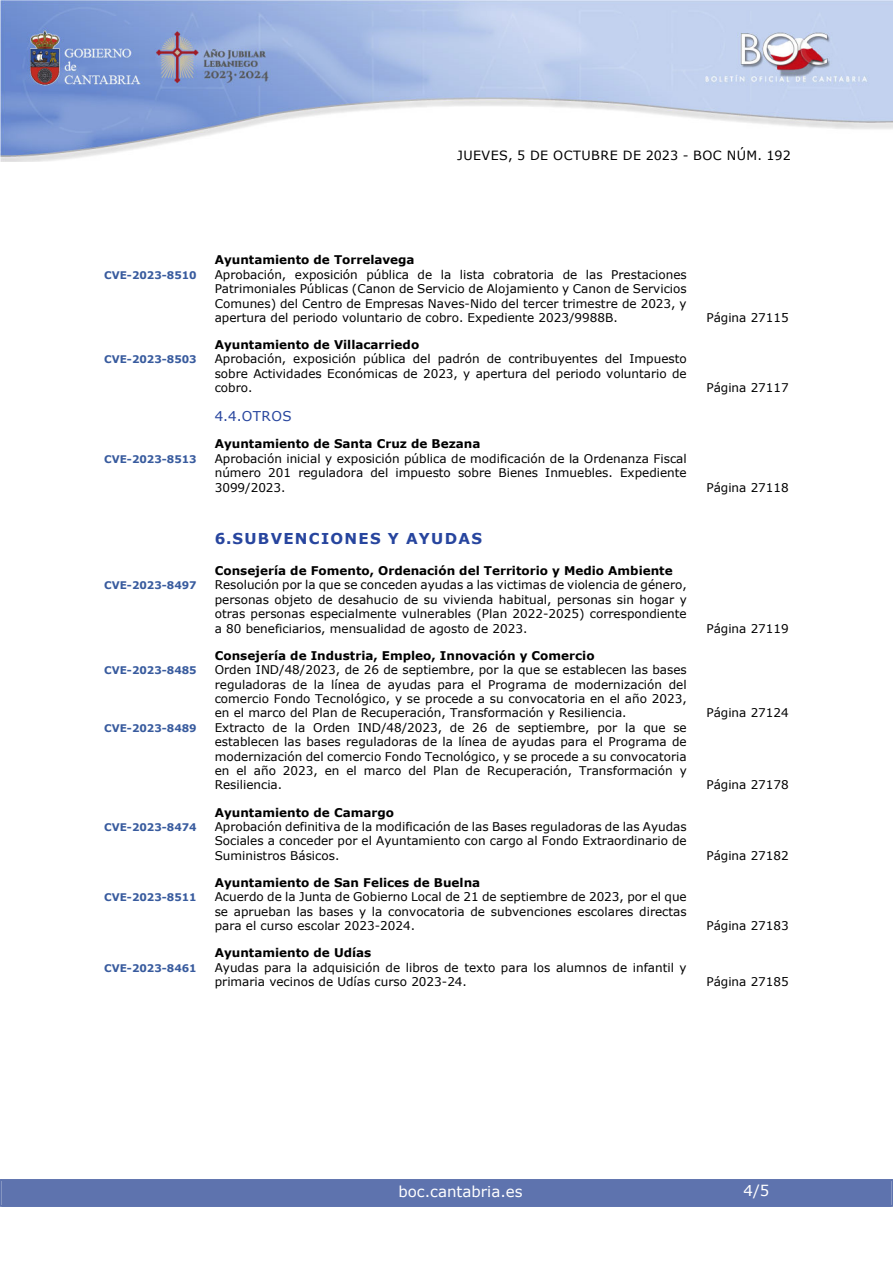
<style>
.page{position:relative;width:893px;height:1263px;background:#fff}
.page>*{position:absolute;margin:0;border:0;box-sizing:border-box;transform-origin:0 0}
.indice_1{font:700 15px "Verdana";letter-spacing:.085em;color:#27459e}
.t1{font:15px "Verdana";color:#fff}
.indice_2{font:13.5px "Verdana";letter-spacing:.035em;color:#27459e}
.t2{font:12.75px "Verdana";letter-spacing:.035em;color:#000}
.indice_4{font:12px/14.4px "Verdana";color:#000;text-align:justify}
.indice_3{font:700 12px "Verdana";color:#000}
.indice_4-2{font:700 10.5px "Verdana";color:#385b9e}
</style>
<div class="page">
<img style="left:0;top:0;width:893px;height:161px">
<div style="left:2px;top:1180px;width:889px;height:27px;background:#5e73ae"></div>
<div style="left:0;top:1179px;width:893px;height:28px;border:2px solid #5e73ae"></div>
<h4 class="indice_3" style="left:215px;top:251px;width:201px">Ayuntamiento de Torrelavega</h4>
<p class="t2" style="left:457px;top:147px;width:335px">JUEVES, 5 DE OCTUBRE DE 2023 - BOC NÚM. 192</p>
<p class="indice_4-2" style="left:104px;top:267px;width:94px">CVE-2023-8510</p>
<p class="indice_4" style="left:215px;top:267px;width:473px">Aprobación, exposición pública de la lista cobratoria de las Prestaciones Patrimoniales Públicas (Canon de Servicio de Alojamiento y Canon de Servicios Comunes) del Centro de Empresas Naves-Nido del tercer trimestre de 2023, y apertura del periodo voluntario de cobro. Expediente 2023/9988B.</p>
<h4 class="indice_3" style="left:215px;top:336px;width:206px">Ayuntamiento de Villacarriedo</h4>
<p class="indice_4-2" style="left:104px;top:352px;width:94px">CVE-2023-8503</p>
<p class="indice_4" style="left:215px;top:352px;width:473px">Aprobación, exposición pública del padrón de contribuyentes del Impuesto sobre Actividades Económicas de 2023, y apertura del periodo voluntario de cobro.</p>
<h3 class="indice_2" style="left:215px;top:407px;width:78px">4.4.OTROS</h3>
<h4 class="indice_3" style="left:215px;top:435px;width:267px">Ayuntamiento de Santa Cruz de Bezana</h4>
<p class="indice_4-2" style="left:104px;top:452px;width:94px">CVE-2023-8513</p>
<p class="indice_4" style="left:215px;top:451px;width:473px">Aprobación inicial y exposición pública de modificación de la Ordenanza Fiscal número 201 reguladora del impuesto sobre Bienes Inmuebles. Expediente 3099/2023.</p>
<h2 class="indice_1" style="left:215px;top:527px;width:269px">6.SUBVENCIONES Y AYUDAS</h2>
<h4 class="indice_3" style="left:215px;top:562px;width:459px">Consejería de Fomento, Ordenación del Territorio y Medio Ambiente</h4>
<p class="indice_4-2" style="left:104px;top:578px;width:94px">CVE-2023-8497</p>
<p class="indice_4" style="left:215px;top:578px;width:473px">Resolución por la que se conceden ayudas a las victimas de violencia de género, personas objeto de desahucio de su vivienda habitual, personas sin hogar y otras personas especialmente vulnerables (Plan 2022-2025) correspondiente a 80 beneficiarios, mensualidad de agosto de 2023.</p>
<h4 class="indice_3" style="left:215px;top:647px;width:381px">Consejería de Industria, Empleo, Innovación y Comercio</h4>
<p class="indice_4-2" style="left:104px;top:663px;width:94px">CVE-2023-8485</p>
<p class="indice_4" style="left:215px;top:662px;width:473px">Orden IND/48/2023, de 26 de septiembre, por la que se establecen las bases reguladoras de la línea de ayudas para el Programa de modernización del comercio Fondo Tecnológico, y se procede a su convocatoria en el año 2023, en el marco del Plan de Recuperación, Transformación y Resiliencia.</p>
<p class="indice_4-2" style="left:104px;top:720px;width:94px">CVE-2023-8489</p>
<p class="indice_4" style="left:215px;top:720px;width:473px">Extracto de la Orden IND/48/2023, de 26 de septiembre, por la que se establecen las bases reguladoras de la línea de ayudas para el Programa de modernización del comercio Fondo Tecnológico, y se procede a su convocatoria en el año 2023, en el marco del Plan de Recuperación, Transformación y Resiliencia.</p>
<h4 class="indice_3" style="left:215px;top:804px;width:181px">Ayuntamiento de Camargo</h4>
<p class="indice_4-2" style="left:104px;top:820px;width:94px">CVE-2023-8474</p>
<p class="indice_4" style="left:215px;top:819px;width:473px">Aprobación definitiva de la modificación de las Bases reguladoras de las Ayudas Sociales a conceder por el Ayuntamiento con cargo al Fondo Extraordinario de Suministros Básicos.</p>
<h4 class="indice_3" style="left:215px;top:874px;width:267px">Ayuntamiento de San Felices de Buelna</h4>
<p class="indice_4-2" style="left:104px;top:890px;width:94px">CVE-2023-8511</p>
<p class="indice_4" style="left:215px;top:890px;width:473px">Acuerdo de la Junta de Gobierno Local de 21 de septiembre de 2023, por el que se aprueban las bases y la convocatoria de subvenciones escolares directas para el curso escolar 2023-2024.</p>
<h4 class="indice_3" style="left:215px;top:944px;width:158px">Ayuntamiento de Udías</h4>
<p class="indice_4-2" style="left:104px;top:960px;width:94px">CVE-2023-8461</p>
<p class="indice_4" style="left:215px;top:960px;width:473px">Ayudas para la adquisición de libros de texto para los alumnos de infantil y primaria vecinos de Udías curso 2023-24.</p>
<p class="indice_4" style="left:706px;top:310px;width:84px">Página 27115</p>
<p class="indice_4" style="left:706px;top:381px;width:84px">Página 27117</p>
<p class="indice_4" style="left:706px;top:480px;width:84px">Página 27118</p>
<p class="indice_4" style="left:706px;top:621px;width:84px">Página 27119</p>
<p class="indice_4" style="left:706px;top:706px;width:84px">Página 27124</p>
<p class="indice_4" style="left:706px;top:778px;width:84px">Página 27178</p>
<p class="indice_4" style="left:706px;top:848px;width:84px">Página 27182</p>
<p class="indice_4" style="left:706px;top:918px;width:84px">Página 27183</p>
<p class="indice_4" style="left:706px;top:974px;width:84px">Página 27185</p>
<p class="t1" style="left:398px;top:1181px;width:126px">boc.cantabria.es</p>
<p class="t1" style="left:744px;top:1180px;width:27px">4/5</p>
</div>
